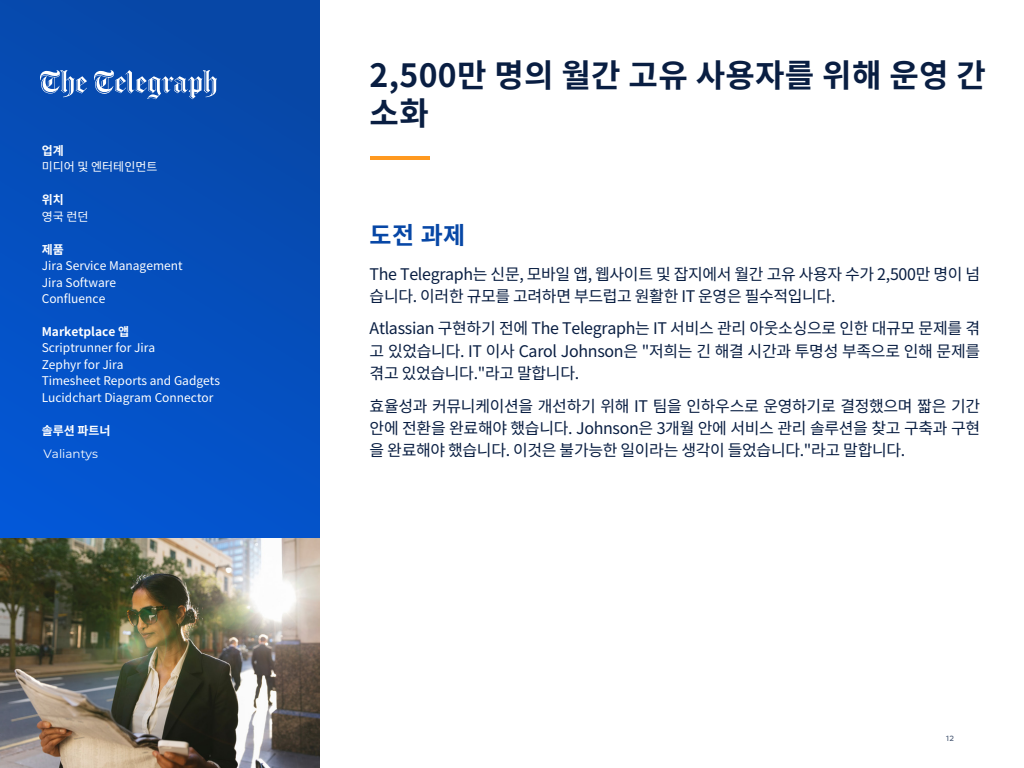
<style>
.page{position:relative;width:1024px;height:768px;background:#fff}
.page>*{position:absolute;margin:0;border:0;box-sizing:border-box;transform-origin:0 0}
.H2_30_36pt_SA36pt{font:700 32px/38.4px "Noto Sans KR";letter-spacing:.01em;color:#091e42}
.Body__Primary_14_20p{font:700 24px "Noto Sans KR";color:#0747a6}
.Body__Primary_14_20p-2{font:16px/22.4px "Noto Sans KR";letter-spacing:-.02em;color:#091e42;text-align:justify}
.Body__Primary_11_17p{font:12px/16.4px "Noto Sans KR";color:#fff}
.Body__Primary_11_17p-2{font:12px/23.9px "Montserrat";color:#fff}
.t1{font:8px "Charlie Text";color:#42526e}
.s1{font-weight:700}
.s2{font-family:"Noto Sans KR";font-weight:700}
</style>
<div class="page">
<svg style="left:0;top:0;width:320px;height:538px;background:#054ebc"></svg>
<img style="left:0;top:538px;width:320px;height:230px">
<svg style="left:40px;top:70px;width:177px;height:29px;background:#497ac3"></svg>
<hr style="left:370px;top:156px;width:60px;height:4px;background:#ff991f">
<p class="Body__Primary_11_17p" style="left:42px;top:143px;width:117px"><span class="s1">업계<br></span>미디어 및 엔터테인먼트</p>
<p class="Body__Primary_11_17p" style="left:42px;top:192px;width:48px"><span class="s1">위치 </span>영국 런던</p>
<p class="Body__Primary_11_17p" style="left:42px;top:241px;width:142px"><span class="s1">제품<br></span>Jira Service Management<br>Jira Software<br>Confluence</p>
<p class="Body__Primary_11_17p" style="left:42px;top:324px;width:180px"><span class="s1">Marketplace 앱<br></span>Scriptrunner for Jira<br>Zephyr for Jira<br>Timesheet Reports and Gadgets<br>Lucidchart Diagram Connector</p>
<p class="Body__Primary_11_17p-2" style="left:42px;top:418px;width:70px"><span class="s2">솔루션 파트너<br></span>Valiantys</p>
<p class="H2_30_36pt_SA36pt" style="left:370px;top:56px;width:618px">2,500만 명의 월간 고유 사용자를 위해 운영 간 소화</p>
<p class="Body__Primary_14_20p" style="left:370px;top:221px;width:97px">도전 과제</p>
<p class="Body__Primary_14_20p-2" style="left:370px;top:263px;width:612px">The Telegraph는 신문, 모바일 앱, 웹사이트 및 잡지에서 월간 고유 사용자 수가 2,500만 명이 넘 습니다. 이러한 규모를 고려하면 부드럽고 원활한 IT 운영은 필수적입니다.</p>
<p class="Body__Primary_14_20p-2" style="left:370px;top:318px;width:612px">Atlassian 구현하기 전에 The Telegraph는 IT 서비스 관리 아웃소싱으로 인한 대규모 문제를 겪 고 있었습니다. IT 이사 Carol Johnson은 "저희는 긴 해결 시간과 투명성 부족으로 인해 문제를 겪고 있었습니다."라고 말합니다.</p>
<p class="Body__Primary_14_20p-2" style="left:370px;top:395px;width:612px">효율성과 커뮤니케이션을 개선하기 위해 IT 팀을 인하우스로 운영하기로 결정했으며 짧은 기간 안에 전환을 완료해야 했습니다. Johnson은 3개월 안에 서비스 관리 솔루션을 찾고 구축과 구현 을 완료해야 했습니다. 이것은 불가능한 일이라는 생각이 들었습니다."라고 말합니다.</p>
<p class="t1" style="left:946px;top:732px;width:9px">12</p>
</div>
